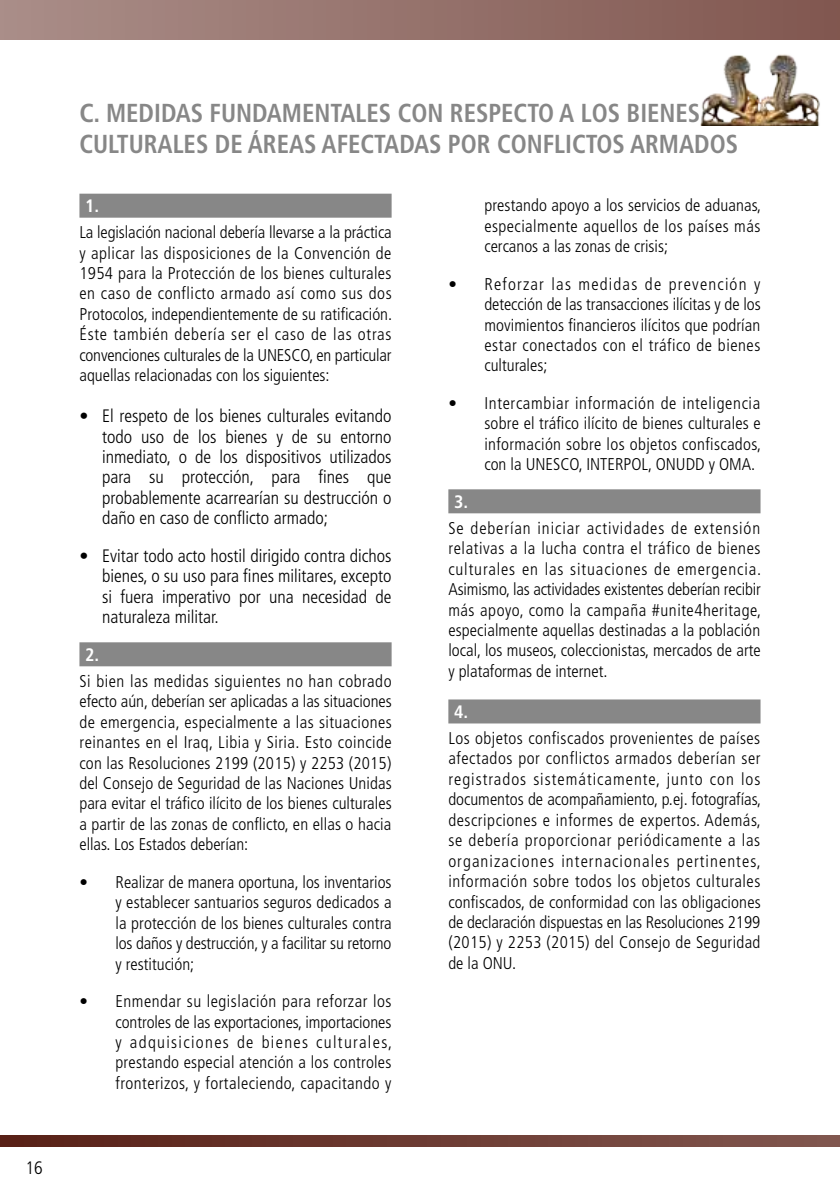
<style>
.page{position:relative;width:840px;height:1191px;background:#fff}
.page>*{position:absolute;margin:0;border:0;box-sizing:border-box;transform-origin:0 0}
.t1{font:700 condensed 26px/31.2px "Frutiger LT Std";color:#878787}
.t2{font:300 condensed 18px/20.4px "Frutiger LT Std";color:#000;text-align:justify}
.numéros_paragraphes{font:700 condensed 18px "Frutiger LT Std";color:#fff}
.TXT_courant{font:300 condensed 17px/20.4px "Frutiger LT Std";color:#000;text-align:justify}
</style>
<div class="page">
<div style="left:0;top:0;width:839px;height:40px;background:linear-gradient(to right,#aa8d88,#81574f)"></div>
<svg style="left:0;top:1135px;width:839px;height:12px;background:#6c3b32"></svg>
<div style="left:79px;top:194px;width:312px;height:24px;background:#878787"></div>
<div style="left:79px;top:642px;width:312px;height:24px;background:#878787"></div>
<div style="left:448px;top:489px;width:312px;height:24px;background:#878787"></div>
<div style="left:448px;top:699px;width:312px;height:24px;background:#878787"></div>
<img style="left:700px;top:54px;width:119px;height:72px">
<p class="t2" style="left:26px;top:1157px;width:19px">16</p>
<p class="t1" style="left:79px;top:97px;width:659px">C. MEDIDAS FUNDAMENTALES CON RESPECTO A LOS BIENES<br>CULTURALES DE ÁREAS AFECTADAS POR CONFLICTOS ARMADOS</p>
<p class="numéros_paragraphes" style="left:85px;top:195px;width:16px">1.</p>
<p class="TXT_courant" style="left:79px;top:222px;width:314px">La legislación nacional debería llevarse a la práctica y aplicar las disposiciones de la Convención de 1954 para la Protección de los bienes culturales en caso de conflicto armado así como sus dos Protocolos, independientemente de su ratificación.<br>Éste también debería ser el caso de las otras convenciones culturales de la UNESCO, en particular aquellas relacionadas con los siguientes:</p>
<p class="t2" style="left:102px;top:406px;width:291px;text-indent:-23px">• El respeto de los bienes culturales evitando todo uso de los bienes y de su entorno inmediato, o de los dispositivos utilizados para su protección, para fines que probablemente acarrearían su destrucción o daño en caso de conflicto armado;</p>
<p class="t2" style="left:102px;top:545px;width:291px;text-indent:-23px">• Evitar todo acto hostil dirigido contra dichos bienes, o su uso para fines militares, excepto si fuera imperativo por una necesidad de naturaleza militar.</p>
<p class="numéros_paragraphes" style="left:85px;top:643px;width:16px">2.</p>
<p class="TXT_courant" style="left:79px;top:671px;width:314px">Si bien las medidas siguientes no han cobrado efecto aún, deberían ser aplicadas a las situaciones de emergencia, especialmente a las situaciones reinantes en el Iraq, Libia y Siria. Esto coincide con las Resoluciones 2199 (2015) y 2253 (2015) del Consejo de Seguridad de las Naciones Unidas para evitar el tráfico ilícito de los bienes culturales a partir de las zonas de conflicto, en ellas o hacia ellas. Los Estados deberían:</p>
<p class="TXT_courant" style="left:115px;top:872px;width:277px;text-indent:-36px">• Realizar de manera oportuna, los inventarios y establecer santuarios seguros dedicados a la protección de los bienes culturales contra los daños y destrucción, y a facilitar su retorno y restitución;</p>
<p class="TXT_courant" style="left:115px;top:991px;width:278px;text-indent:-36px">• Enmendar su legislación para reforzar los controles de las exportaciones, importaciones y adquisiciones de bienes culturales, prestando especial atención a los controles fronterizos, y fortaleciendo, capacitando y</p>
<p class="TXT_courant" style="left:484px;top:195px;width:278px">prestando apoyo a los servicios de aduanas, especialmente aquellos de los países más cercanos a las zonas de crisis;</p>
<p class="TXT_courant" style="left:484px;top:274px;width:278px;text-indent:-36px">• Reforzar las medidas de prevención y detección de las transacciones ilícitas y de los movimientos financieros ilícitos que podrían estar conectados con el tráfico de bienes culturales;</p>
<p class="TXT_courant" style="left:484px;top:393px;width:278px;text-indent:-36px">• Intercambiar información de inteligencia sobre el tráfico ilícito de bienes culturales e información sobre los objetos confiscados, con la UNESCO, INTERPOL, ONUDD y OMA.</p>
<p class="numéros_paragraphes" style="left:454px;top:491px;width:16px">3.</p>
<p class="TXT_courant" style="left:448px;top:518px;width:314px">Se deberían iniciar actividades de extensión relativas a la lucha contra el tráfico de bienes culturales en las situaciones de emergencia.<br>Asimismo, las actividades existentes deberían recibir más apoyo, como la campaña #unite4heritage, especialmente aquellas destinadas a la población local, los museos, coleccionistas, mercados de arte y plataformas de internet.</p>
<p class="numéros_paragraphes" style="left:454px;top:701px;width:16px">4.</p>
<p class="TXT_courant" style="left:448px;top:728px;width:314px">Los objetos confiscados provenientes de países afectados por conflictos armados deberían ser registrados sistemáticamente, junto con los documentos de acompañamiento, p.ej. fotografías, descripciones e informes de expertos. Además, se debería proporcionar periódicamente a las organizaciones internacionales pertinentes, información sobre todos los objetos culturales confiscados, de conformidad con las obligaciones de declaración dispuestas en las Resoluciones 2199 (2015) y 2253 (2015) del Consejo de Seguridad de la ONU.</p>
</div>
